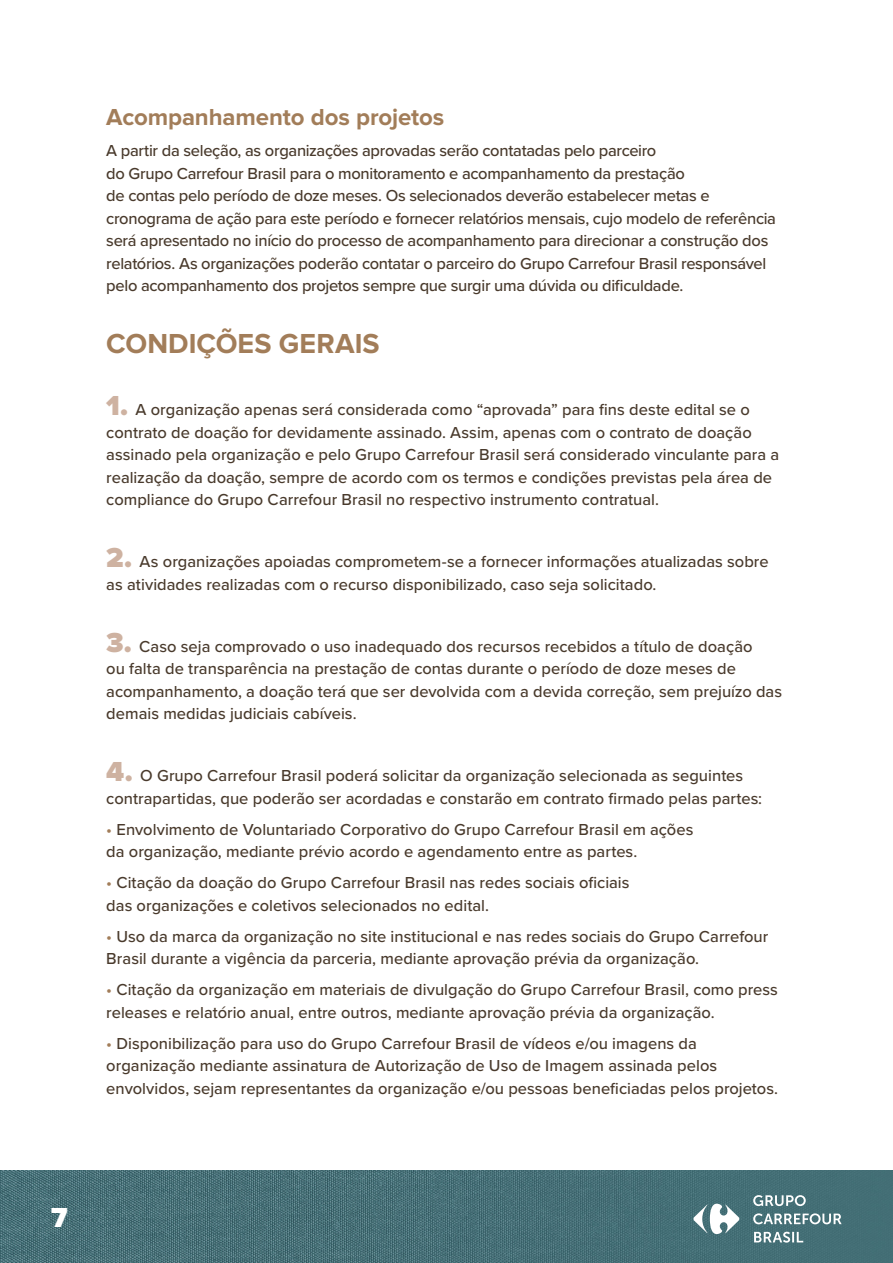
<style>
.page{position:relative;width:893px;height:1263px;background:#fff}
.page>*{position:absolute;margin:0;border:0;box-sizing:border-box;transform-origin:0 0}
.t1{font:700 28.5px "Proxima Nova";color:#a27d59}
.t2{font:900 28.5px "Proxima Nova";color:#fff}
.t3{font:700 24px "Proxima Nova";letter-spacing:-.005em;color:#a27d59}
.t4{font:500 16.5px/22.5px "Proxima Nova";color:#493a2c}
.t5{font:500 16.5px/22.5px "Proxima Nova";letter-spacing:-.02em;color:#493a2c}
.s1{font-weight:900;font-size:28.5px;color:#ceb2a1}
.s2{color:#a27d59}
</style>
<div class="page">
<img style="left:0;top:1170px;width:893px;height:93px">
<svg style="left:754px;top:1232px;width:49px;height:10px"></svg>
<svg style="left:753px;top:1213px;width:89px;height:11px"></svg>
<svg style="left:753px;top:1195px;width:53px;height:11px"></svg>
<svg style="left:693px;top:1204px;width:46px;height:30px"></svg>
<p class="t3" style="left:106px;top:106px;width:340px">Acompanhamento dos projetos</p>
<p class="t5" style="left:106px;top:139px;width:671px">A partir da seleção, as organizações aprovadas serão contatadas pelo parceiro<br>do Grupo Carrefour Brasil para o monitoramento e acompanhamento da prestação<br>de contas pelo período de doze meses. Os selecionados deverão estabelecer metas e cronograma de ação para este período e fornecer relatórios mensais, cujo modelo de referência será apresentado no início do processo de acompanhamento para direcionar a construção dos relatórios. As organizações poderão contatar o parceiro do Grupo Carrefour Brasil responsável pelo acompanhamento dos projetos sempre que surgir uma dúvida ou dificuldade.</p>
<p class="t1" style="left:106px;top:331px;width:275px">CONDIÇÕES GERAIS</p>
<p class="t4" style="left:106px;top:398px;width:675px"><span class="s1">1.</span> A organização apenas será considerada como “aprovada” para fins deste edital se o contrato de doação for devidamente assinado. Assim, apenas com o contrato de doação assinado pela organização e pelo Grupo Carrefour Brasil será considerado vinculante para a realização da doação, sempre de acordo com os termos e condições previstas pela área de compliance do Grupo Carrefour Brasil no respectivo instrumento contratual.</p>
<p class="t4" style="left:106px;top:550px;width:664px"><span class="s1">2.</span> As organizações apoiadas comprometem-se a fornecer informações atualizadas sobre as atividades realizadas com o recurso disponibilizado, caso seja solicitado.</p>
<p class="t4" style="left:106px;top:634px;width:677px"><span class="s1">3.</span> Caso seja comprovado o uso inadequado dos recursos recebidos a título de doação<br>ou falta de transparência na prestação de contas durante o período de doze meses de acompanhamento, a doação terá que ser devolvida com a devida correção, sem prejuízo das demais medidas judiciais cabíveis.</p>
<p class="t4" style="left:106px;top:764px;width:657px"><span class="s1">4.</span> O Grupo Carrefour Brasil poderá solicitar da organização selecionada as seguintes contrapartidas, que poderão ser acordadas e constarão em contrato firmado pelas partes:</p>
<p class="t4" style="left:106px;top:817px;width:589px"><span class="s2">•</span> Envolvimento de Voluntariado Corporativo do Grupo Carrefour Brasil em ações da organização, mediante prévio acordo e agendamento entre as partes.</p>
<p class="t4" style="left:106px;top:871px;width:525px"><span class="s2">•</span> Citação da doação do Grupo Carrefour Brasil nas redes sociais oficiais das organizações e coletivos selecionados no edital.</p>
<p class="t4" style="left:106px;top:924px;width:664px"><span class="s2">•</span> Uso da marca da organização no site institucional e nas redes sociais do Grupo Carrefour<br>Brasil durante a vigência da parceria, mediante aprovação prévia da organização.</p>
<p class="t4" style="left:106px;top:978px;width:673px"><span class="s2">•</span> Citação da organização em materiais de divulgação do Grupo Carrefour Brasil, como press releases e relatório anual, entre outros, mediante aprovação prévia da organização.</p>
<p class="t4" style="left:106px;top:1031px;width:673px"><span class="s2">•</span> Disponibilização para uso do Grupo Carrefour Brasil de vídeos e/ou imagens da organização mediante assinatura de Autorização de Uso de Imagem assinada pelos envolvidos, sejam representantes da organização e/ou pessoas beneficiadas pelos projetos.</p>
<h1 class="t2" style="left:51px;top:1205px;width:18px">7</h1>
</div>
